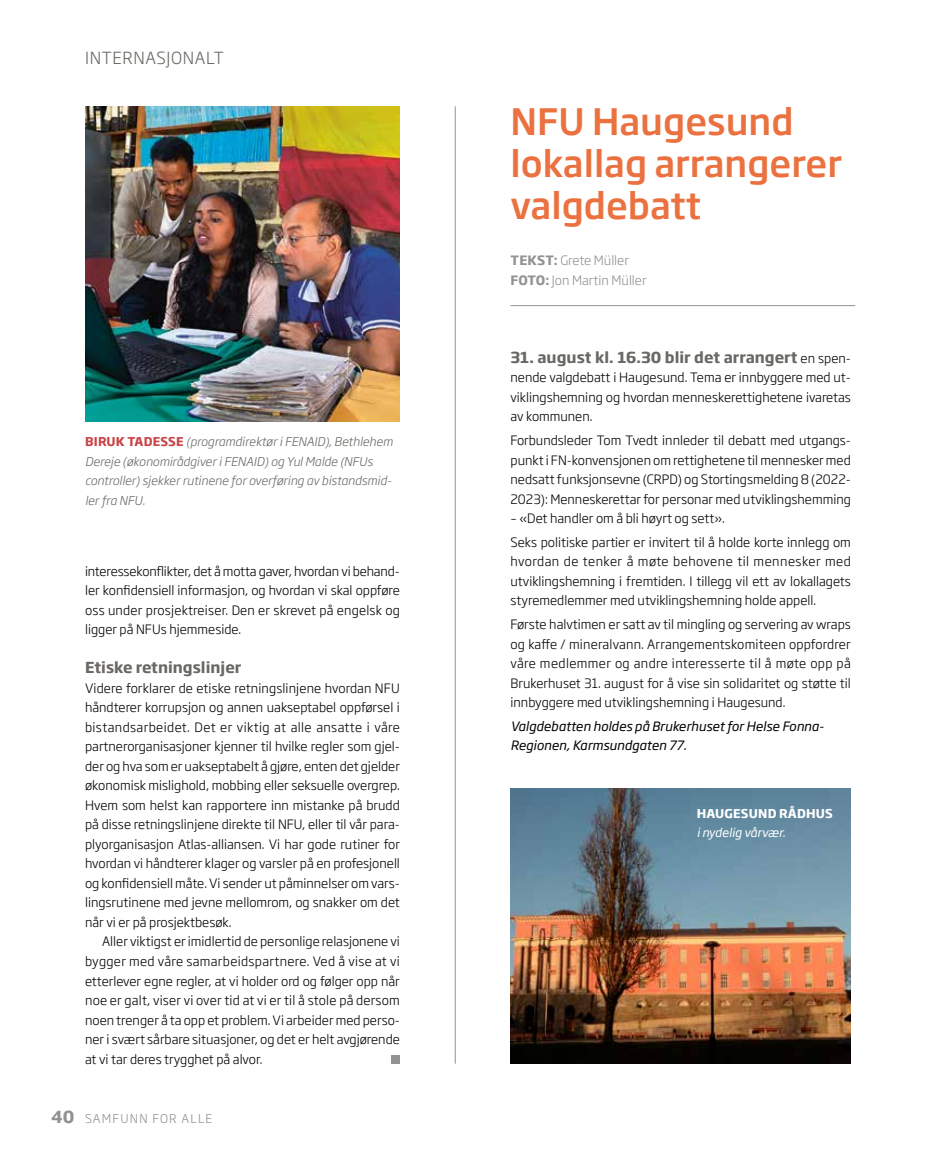
<style>
.page{position:relative;width:936px;height:1170px;background:#fff}
.page>*{position:absolute;margin:0;border:0;box-sizing:border-box;transform-origin:0 0}
.t1{font:500 36px/42px "Soho Gothic Std";color:#eb7240}
.t2{font:300 16.5px "Soho Gothic Std";letter-spacing:.04em;color:#6a6864}
.t3{font:700 15px "Soho Gothic Std";color:#6a6864}
.t4{font:300 12.75px/19.5px "Soho Gothic Std";color:#000;text-align:justify}
.t5{font:italic 12.75px/19.5px "Soho Gothic Std";color:#000}
.t6{font:300 12.75px/19.5px "Soho Gothic Std";color:#949290}
.t7{font:italic 300 12px/19.5px "Soho Gothic Std";color:#6a6864}
.t8{font:300 12px "Soho Gothic Std";letter-spacing:.1em;color:#949290}
.t9{font:700 12px "Soho Gothic Std";letter-spacing:.015em;color:#fff}
.t10{font:italic 12px "Soho Gothic Std";color:#fff}
.s1{font-weight:700;font-style:normal;color:#c84447}
.s2{font-weight:700;font-size:16.5px}
.s3{font-weight:700}
.s4{font-weight:300;font-size:12.75px;color:#000}
</style>
<div class="page">
<img style="left:85px;top:106px;width:315px;height:315px">
<img style="left:510px;top:788px;width:340px;height:275px">
<div style="left:391px;top:1054px;width:9px;height:9px;background:#949290"></div>
<hr style="left:455px;top:106px;width:1px;height:957px;background:#949290">
<hr style="left:510px;top:305px;width:345px;height:1px;background:#949290">
<p class="t2" style="left:85px;top:47px;width:140px">INTERNASJONALT</p>
<p class="t7" style="left:85px;top:432px;width:309px"><span class="s1">BIRUK TADESSE</span> (programdirektør i FENAID), Bethlehem Dereje (økonomirådgiver i FENAID) og Yul Malde (NFUs controller) sjekker rutinene for overføring av bistandsmid&shy;ler fra NFU.</p>
<p class="t4" style="left:85px;top:561px;width:316px">interessekonflikter, det å motta gaver, hvordan vi behand&shy;ler konfidensiell informasjon, og hvordan vi skal oppføre oss under prosjektreiser. Den er skrevet på engelsk og ligger på NFUs hjemmeside.</p>
<p class="t3" style="left:85px;top:658px;width:158px">Etiske retningslinjer</p>
<p class="t4" style="left:85px;top:678px;width:316px">Videre forklarer de etiske retningslinjene hvordan NFU håndterer korrupsjon og annen uakseptabel oppførsel i bistandsarbeidet. Det er viktig at alle ansatte i våre partnerorganisasjoner kjenner til hvilke regler som gjel&shy;der og hva som er uakseptabelt å gjøre, enten det gjelder økonomisk mislighold, mobbing eller seksuelle overgrep.<br>Hvem som helst kan rapportere inn mistanke på brudd på disse retningslinjene direkte til NFU, eller til vår para&shy;plyorganisasjon Atlas-alliansen. Vi har gode rutiner for hvordan vi håndterer klager og varsler på en profesjonell og konfidensiell måte. Vi sender ut påminnelser om vars&shy;lingsrutinene med jevne mellomrom, og snakker om det når vi er på prosjektbesøk.</p>
<p class="t4" style="left:85px;top:932px;width:316px;text-indent:17px">Aller viktigst er imidlertid de personlige relasjonene vi bygger med våre samarbeidspartnere. Ved å vise at vi etterlever egne regler, at vi holder ord og følger opp når noe er galt, viser vi over tid at vi er til å stole på dersom noen trenger å ta opp et problem. Vi arbeider med perso&shy;ner i svært sårbare situasjoner, og det er helt avgjørende at vi tar deres trygghet på alvor.</p>
<p class="t8" style="left:51px;top:1110px;width:163px"><span class="s2">40</span> SAMFUNN FOR ALLE</p>
<h1 class="t1" style="left:510px;top:101px;width:333px">NFU Haugesund lokallag arrangerer valgdebatt</h1>
<p class="t6" style="left:510px;top:251px;width:137px"><span class="s3">TEKST:</span> Grete Müller<br><span class="s3">FOTO:</span> Jon Martin Müller</p>
<p class="t3" style="left:510px;top:347px;width:342px">31. august kl. 16.30 blir det arrangert <span class="s4">en spen-</span></p>
<p class="t4" style="left:510px;top:368px;width:342px">nende valgdebatt i Haugesund. Tema er innbyggere med ut&shy;viklingshemning og hvordan menneskerettighetene ivaretas av kommunen.</p>
<p class="t4" style="left:510px;top:430px;width:342px">Forbundsleder Tom Tvedt innleder til debatt med utgangs&shy;punkt i FN-konvensjonen om rettighetene til mennesker med nedsatt funksjonsevne (CRPD) og Stortingsmelding 8 (2022- 2023): Menneskerettar for personar med utviklingshemming</p>
<p class="t4" style="left:510px;top:506px;width:342px;line-height:23.7px">– «Det handler om å bli høyrt og sett».<br>Seks politiske partier er invitert til å holde korte innlegg om</p>
<p class="t4" style="left:510px;top:552px;width:342px">hvordan de tenker å møte behovene til mennesker med utviklingshemning i fremtiden. I tillegg vil ett av lokallagets styremedlemmer med utviklingshemning holde appell.</p>
<p class="t4" style="left:510px;top:614px;width:342px">Første halvtimen er satt av til mingling og servering av wraps og kaffe / mineralvann. Arrangementskomiteen oppfordrer våre medlemmer og andre interesserte til å møte opp på Brukerhuset 31. august for å vise sin solidaritet og støtte til innbyggere med utviklingshemning i Haugesund.</p>
<p class="t5" style="left:510px;top:716px;width:315px">Valgdebatten holdes på Brukerhuset for Helse Fonna-<br>Regionen, Karmsundgaten 77.</p>
<p class="t9" style="left:696px;top:805px;width:138px">HAUGESUND RÅDHUS</p>
<p class="t10" style="left:696px;top:825px;width:90px">i nydelig vårvær.</p>
</div>
